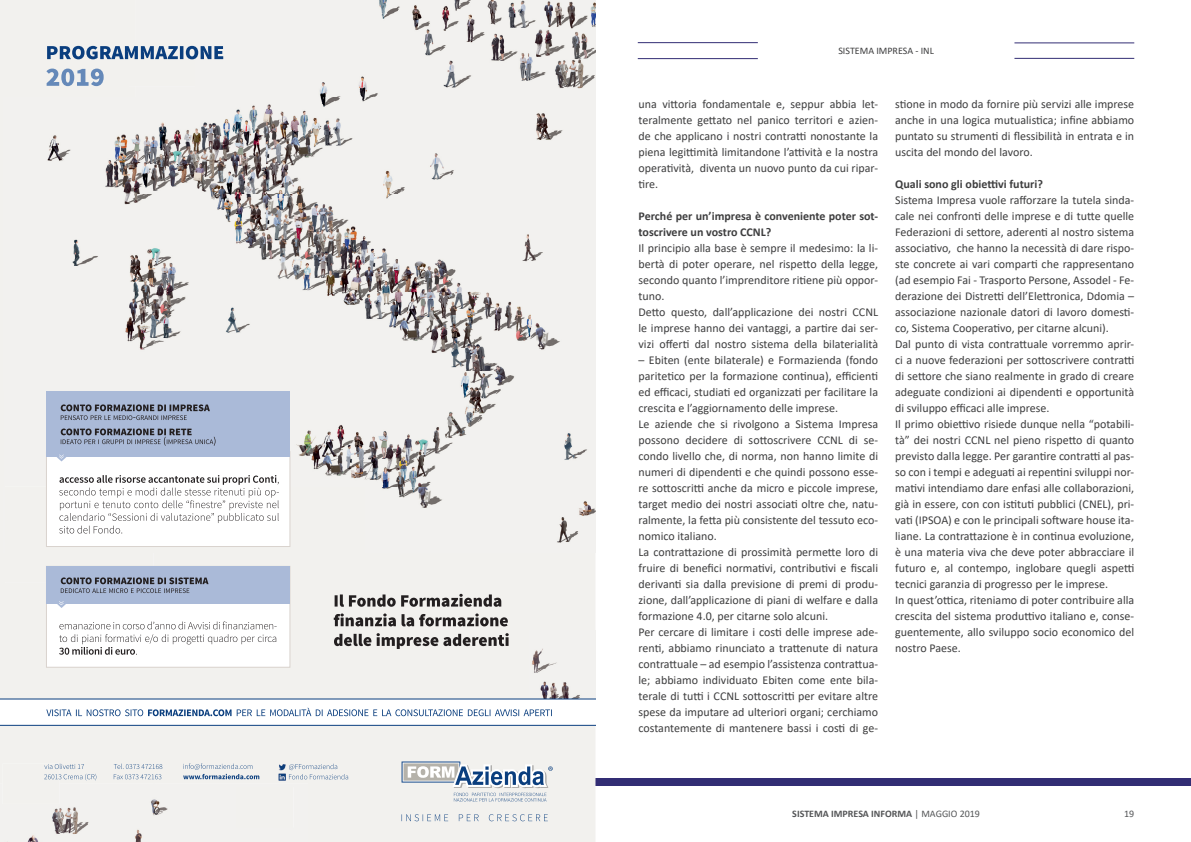
<style>
.page{position:relative;width:1191px;height:842px;background:#fff}
.page>*{position:absolute;margin:0;border:0;box-sizing:border-box;transform-origin:0 0}
.testo{font:12px/16px "Calibri";color:#3e3e3f;text-align:justify}
.testo-2{font:700 12px/16px "Calibri";color:#3e3e3f}
.data{font:700 10px "Calibri";color:#545557}
.t1{font:10px "Calibri";color:#3e3e3f}
.t2{font:10px "Calibri";color:#545557}
.s1{font-weight:400}
</style>
<div class="page">
<div style="left:595px;top:778px;width:596px;height:7px;background:#322d74"></div>
<hr style="left:638px;top:58px;width:120px;height:1px;background:#322d74">
<hr style="left:638px;top:42px;width:120px;height:1px;background:#322d74">
<hr style="left:1014px;top:58px;width:120px;height:1px;background:#322d74">
<hr style="left:1014px;top:43px;width:120px;height:1px;background:#322d74">
<div style="left:0;top:0;width:595px;height:842px;background:#f2f1ee"></div>
<div style="left:0;top:784px;width:308px;height:58px;background:#f2f1ef"></div>
<img style="left:529px;top:630px;width:66px;height:69px">
<div style="left:236px;top:787px;width:57px;height:40px;background:#f2f1ee"></div>
<img style="left:4px;top:0;width:526px;height:488px">
<img style="left:530px;top:0;width:65px;height:553px">
<img style="left:4px;top:488px;width:1px;height:65px">
<div style="left:279px;top:488px;width:251px;height:65px;background:#f2f1ef"></div>
<div style="left:129px;top:42px;width:66px;height:44px;background:#f2f1ee"></div>
<div style="left:46px;top:452px;width:244px;height:94px;background:#fff"></div>
<div style="left:46px;top:566px;width:244px;height:101px;background:#fff"></div>
<div style="left:46px;top:566px;width:244px;height:101px;border:1px solid #d9d3ce"></div>
<svg style="left:114px;top:764px;width:48px;height:15px"></svg>
<svg style="left:183px;top:763px;width:76px;height:16px"></svg>
<svg style="left:279px;top:764px;width:69px;height:16px"></svg>
<svg style="left:401px;top:814px;width:147px;height:7px"></svg>
<svg style="left:401px;top:761px;width:152px;height:40px"></svg>
<svg style="left:2px;top:764px;width:94px;height:40px"></svg>
<svg style="left:0;top:699px;width:595px;height:26px"></svg>
<svg style="left:334px;top:633px;width:175px;height:16px;background:#a8a6a4"></svg>
<svg style="left:334px;top:613px;width:174px;height:13px;background:#9b9997"></svg>
<svg style="left:334px;top:594px;width:167px;height:13px;background:#989694"></svg>
<div style="left:46px;top:391px;width:244px;height:66px;background:#aabad8"></div>
<svg style="left:61px;top:404px;width:149px;height:16px"></svg>
<svg style="left:59px;top:621px;width:218px;height:34px"></svg>
<div style="left:46px;top:566px;width:244px;height:37px;background:#aabad8"></div>
<svg style="left:46px;top:428px;width:244px;height:33px"></svg>
<svg style="left:5px;top:475px;width:274px;height:133px"></svg>
<svg style="left:46px;top:69px;width:58px;height:17px"></svg>
<svg style="left:47px;top:46px;width:176px;height:13px;background:#6987ac"></svg>
<p class="t1" style="left:838px;top:44px;width:97px">SISTEMA IMPRESA - INL</p>
<p class="testo" style="left:638px;top:96px;width:241px">una vittoria fondamentale e, seppur abbia let&shy;teralmente gettato nel panico territori e azien&shy;de che applicano i nostri contratti nonostante la piena legittimità limitandone l’attività e la nostra operatività, diventa un nuovo punto da cui ripar&shy;tire.</p>
<p class="testo-2" style="left:638px;top:208px;width:241px">Perché per un’impresa è conveniente poter sot&shy;toscrivere un vostro CCNL?</p>
<p class="testo" style="left:638px;top:240px;width:241px">Il principio alla base è sempre il medesimo: la li&shy;bertà di poter operare, nel rispetto della legge, secondo quanto l’imprenditore ritiene più oppor&shy;tuno.</p>
<p class="testo" style="left:638px;top:304px;width:241px">Detto questo, dall’applicazione dei nostri CCNL le imprese hanno dei vantaggi, a partire dai ser&shy;vizi offerti dal nostro sistema della bilaterialità</p>
<p class="testo" style="left:638px;top:352px;width:241px">– Ebiten (ente bilaterale) e Formazienda (fondo paritetico per la formazione continua), efficienti ed efficaci, studiati ed organizzati per facilitare la crescita e l’aggiornamento delle imprese.</p>
<p class="testo" style="left:638px;top:416px;width:241px">Le aziende che si rivolgono a Sistema Impresa possono decidere di sottoscrivere CCNL di se&shy;condo livello che, di norma, non hanno limite di numeri di dipendenti e che quindi possono esse&shy;re sottoscritti anche da micro e piccole imprese, target medio dei nostri associati oltre che, natu&shy;ralmente, la fetta più consistente del tessuto eco&shy;nomico italiano.</p>
<p class="testo" style="left:638px;top:544px;width:241px">La contrattazione di prossimità permette loro di fruire di benefici normativi, contributivi e fiscali derivanti sia dalla previsione di premi di produ&shy;zione, dall’applicazione di piani di welfare e dalla formazione 4.0, per citarne solo alcuni.</p>
<p class="testo" style="left:638px;top:624px;width:241px">Per cercare di limitare i costi delle imprese ade&shy;renti, abbiamo rinunciato a trattenute di natura contrattuale – ad esempio l’assistenza contrattua&shy;le; abbiamo individuato Ebiten come ente bila&shy;terale di tutti i CCNL sottoscritti per evitare altre spese da imputare ad ulteriori organi; cerchiamo costantemente di mantenere bassi i costi di ge-</p>
<p class="testo" style="left:895px;top:96px;width:241px">stione in modo da fornire più servizi alle imprese anche in una logica mutualistica; infine abbiamo puntato su strumenti di flessibilità in entrata e in uscita del mondo del lavoro.</p>
<p class="testo-2" style="left:895px;top:176px;width:149px">Quali sono gli obiettivi futuri?</p>
<p class="testo" style="left:895px;top:192px;width:241px">Sistema Impresa vuole rafforzare la tutela sinda&shy;cale nei confronti delle imprese e di tutte quelle Federazioni di settore, aderenti al nostro sistema associativo, che hanno la necessità di dare rispo&shy;ste concrete ai vari comparti che rappresentano (ad esempio Fai - Trasporto Persone, Assodel - Fe&shy;derazione dei Distretti dell’Elettronica, Ddomia – associazione nazionale datori di lavoro domesti&shy;co, Sistema Cooperativo, per citarne alcuni).</p>
<p class="testo" style="left:895px;top:336px;width:241px">Dal punto di vista contrattuale vorremmo aprir&shy;ci a nuove federazioni per sottoscrivere contratti di settore che siano realmente in grado di creare adeguate condizioni ai dipendenti e opportunità di sviluppo efficaci alle imprese.</p>
<p class="testo" style="left:895px;top:416px;width:241px">Il primo obiettivo risiede dunque nella “potabili&shy;tà” dei nostri CCNL nel pieno rispetto di quanto previsto dalla legge. Per garantire contratti al pas&shy;so con i tempi e adeguati ai repentini sviluppi nor&shy;mativi intendiamo dare enfasi alle collaborazioni, già in essere, con con istituti pubblici (CNEL), pri&shy;vati (IPSOA) e con le principali software house ita&shy;liane. La contrattazione è in continua evoluzione, è una materia viva che deve poter abbracciare il futuro e, al contempo, inglobare quegli aspetti tecnici garanzia di progresso per le imprese.</p>
<p class="testo" style="left:895px;top:592px;width:241px">In quest’ottica, riteniamo di poter contribuire alla crescita del sistema produttivo italiano e, conse&shy;guentemente, allo sviluppo socio economico del nostro Paese.</p>
<p class="data" style="left:792px;top:807px;width:189px">SISTEMA IMPRESA INFORMA <span class="s1">| MAGGIO 2019</span></p>
<p class="t2" style="left:1124px;top:807px;width:12px">19</p>
</div>
